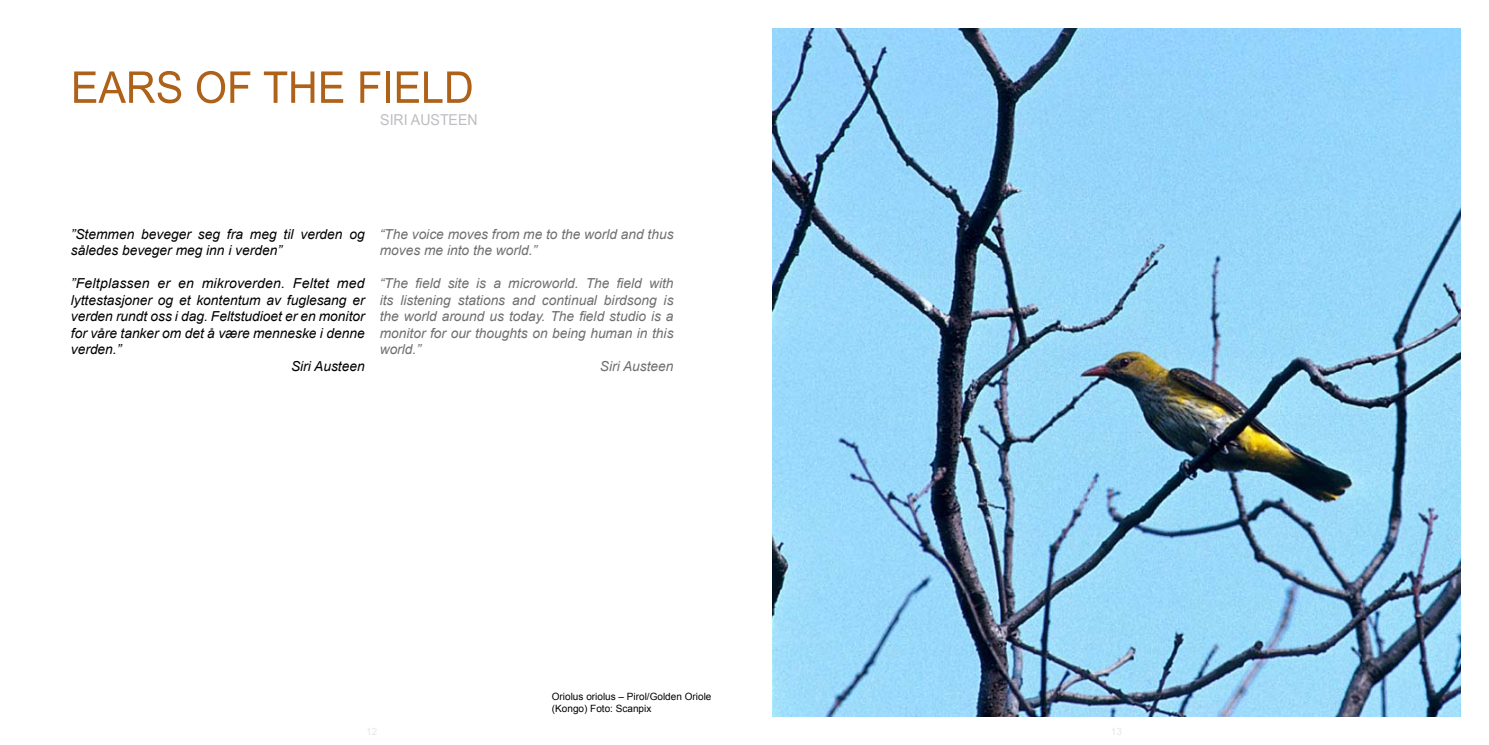
<style>
.page{position:relative;width:1489px;height:745px;background:#fff}
.page>*{position:absolute;margin:0;border:0;box-sizing:border-box;transform-origin:0 0}
.t1{font:43.75px "Arial Narrow";color:#ae6119;scale:1.15 1}
.t2{font:15px "Arial Narrow";color:#bcbdc0;scale:1.15 1}
.t3{font:italic 13.75px/16.5px "Arial";color:#000}
.t4{font:italic 13.75px/16.5px "Arial";color:#6d6f71}
.t5{font:10px/12px "Arial";color:#000}
.t6{font:10px "Arial";color:#e6e7e8}
</style>
<div class="page">
<img style="left:772px;top:28px;width:688px;height:688px">
<h1 class="t1" style="left:71px;top:55px;width:352px">EARS OF THE FIELD</h1>
<p class="t2" style="left:380px;top:108px;width:86px">SIRI AUSTEEN</p>
<p class="t3" style="left:71px;top:226px;width:295px">”Stemmen beveger seg fra meg til verden og således beveger meg inn i verden”</p>
<p class="t3" style="left:71px;top:275px;width:295px">”Feltplassen er en mikroverden. Feltet med</p>
<p class="t3" style="left:71px;top:292px;width:295px">lyttestasjoner og et kontentum av fuglesang er</p>
<p class="t3" style="left:71px;top:308px;width:295px">verden rundt oss i dag. Feltstudioet er en monitor</p>
<p class="t3" style="left:71px;top:325px;width:295px">for våre tanker om det å være menneske i denne</p>
<p class="t3" style="left:71px;top:341px;width:52px">verden.”</p>
<p class="t3" style="left:291px;top:358px;width:75px">Siri Austeen</p>
<p class="t4" style="left:380px;top:226px;width:295px">“The voice moves from me to the world and thus moves me into the world.”</p>
<p class="t4" style="left:380px;top:275px;width:295px">“The field site is a microworld. The field with</p>
<p class="t4" style="left:380px;top:292px;width:295px">its listening stations and continual birdsong is</p>
<p class="t4" style="left:380px;top:308px;width:295px">the world around us today. The field studio is a</p>
<p class="t4" style="left:380px;top:325px;width:295px">monitor for our thoughts on being human in this</p>
<p class="t4" style="left:380px;top:341px;width:43px">world.”</p>
<p class="t4" style="left:600px;top:358px;width:75px">Siri Austeen</p>
<p class="t5" style="left:552px;top:690px;width:161px">Oriolus oriolus – Pirol/Golden Oriole (Kongo) Foto: Scanpix</p>
<p class="t6" style="left:366px;top:724px;width:13px">12</p>
<p class="t6" style="left:1110px;top:724px;width:13px">13</p>
</div>
